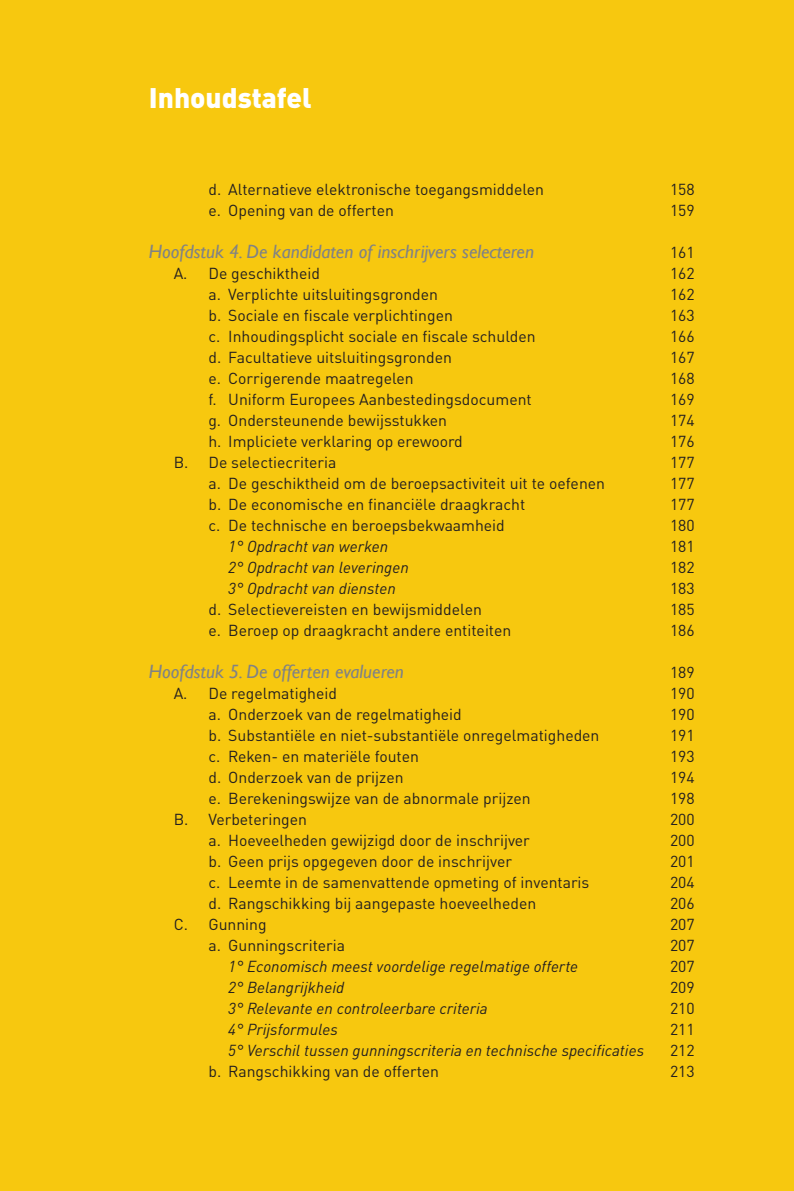
<style>
.page{position:relative;width:794px;height:1191px;background:#f7c80f}
.page>*{position:absolute;margin:0;border:0;box-sizing:border-box;transform-origin:0 0}
.t1{font:900 28px "DIN Pro";color:#fff}
.t2{font:italic 19.25px "Gill Sans";color:#808285}
.t3{font:15.75px "DIN Pro";color:#231f20}
.t4{font:italic 15.75px "DIN Pro";color:#231f20}
</style>
<div class="page">
<h1 class="t1" style="left:149px;top:76px;width:164px">Inhoudstafel</h1>
<p class="t3" style="left:208px;top:177px;width:337px">d. Alternatieve elektronische toegangsmiddelen</p>
<p class="t3" style="left:670px;top:177px;width:26px">158</p>
<p class="t3" style="left:208px;top:198px;width:187px">e. Opening van de offerten</p>
<p class="t3" style="left:670px;top:198px;width:26px">159</p>
<p class="t2" style="left:149px;top:240px;width:387px">Hoofdstuk 4. De kandidaten of inschrijvers selecteren</p>
<p class="t3" style="left:670px;top:240px;width:26px">161</p>
<p class="t3" style="left:174px;top:261px;width:148px">A. De geschiktheid</p>
<p class="t3" style="left:670px;top:261px;width:26px">162</p>
<p class="t3" style="left:208px;top:282px;width:231px">a. Verplichte uitsluitingsgronden</p>
<p class="t3" style="left:670px;top:282px;width:26px">162</p>
<p class="t3" style="left:208px;top:303px;width:246px">b. Sociale en fiscale verplichtingen</p>
<p class="t3" style="left:670px;top:303px;width:26px">163</p>
<p class="t3" style="left:208px;top:324px;width:329px">c. Inhoudingsplicht sociale en fiscale schulden</p>
<p class="t3" style="left:670px;top:324px;width:26px">166</p>
<p class="t3" style="left:208px;top:345px;width:245px">d. Facultatieve uitsluitingsgronden</p>
<p class="t3" style="left:670px;top:345px;width:26px">167</p>
<p class="t3" style="left:208px;top:366px;width:207px">e. Corrigerende maatregelen</p>
<p class="t3" style="left:670px;top:366px;width:26px">168</p>
<p class="t3" style="left:208px;top:387px;width:325px">f. Uniform Europees Aanbestedingsdocument</p>
<p class="t3" style="left:670px;top:387px;width:26px">169</p>
<p class="t3" style="left:208px;top:408px;width:240px">g. Ondersteunende bewijsstukken</p>
<p class="t3" style="left:670px;top:408px;width:26px">174</p>
<p class="t3" style="left:208px;top:429px;width:256px">h. Impliciete verklaring op erewoord</p>
<p class="t3" style="left:670px;top:429px;width:26px">176</p>
<p class="t3" style="left:174px;top:450px;width:164px">B. De selectiecriteria</p>
<p class="t3" style="left:670px;top:450px;width:26px">177</p>
<p class="t3" style="left:208px;top:471px;width:398px">a. De geschiktheid om de beroepsactiviteit uit te oefenen</p>
<p class="t3" style="left:670px;top:471px;width:26px">177</p>
<p class="t3" style="left:208px;top:492px;width:318px">b. De economische en financiële draagkracht</p>
<p class="t3" style="left:670px;top:492px;width:26px">177</p>
<p class="t3" style="left:208px;top:513px;width:298px">c. De technische en beroepsbekwaamheid</p>
<p class="t3" style="left:670px;top:513px;width:26px">180</p>
<p class="t4" style="left:228px;top:534px;width:161px">1° Opdracht van werken</p>
<p class="t3" style="left:670px;top:534px;width:26px">181</p>
<p class="t4" style="left:228px;top:555px;width:182px">2° Opdracht van leveringen</p>
<p class="t3" style="left:670px;top:555px;width:26px">182</p>
<p class="t4" style="left:228px;top:576px;width:169px">3° Opdracht van diensten</p>
<p class="t3" style="left:670px;top:576px;width:26px">183</p>
<p class="t3" style="left:208px;top:597px;width:275px">d. Selectievereisten en bewijsmiddelen</p>
<p class="t3" style="left:670px;top:597px;width:26px">185</p>
<p class="t3" style="left:208px;top:618px;width:304px">e. Beroep op draagkracht andere entiteiten</p>
<p class="t3" style="left:670px;top:618px;width:26px">186</p>
<p class="t2" style="left:149px;top:660px;width:257px">Hoofdstuk 5. De offerten evalueren</p>
<p class="t3" style="left:670px;top:660px;width:26px">189</p>
<p class="t3" style="left:174px;top:681px;width:165px">A. De regelmatigheid</p>
<p class="t3" style="left:670px;top:681px;width:26px">190</p>
<p class="t3" style="left:208px;top:702px;width:255px">a. Onderzoek van de regelmatigheid</p>
<p class="t3" style="left:670px;top:702px;width:26px">190</p>
<p class="t3" style="left:208px;top:723px;width:392px">b. Substantiële en niet-substantiële onregelmatigheden</p>
<p class="t3" style="left:670px;top:723px;width:26px">191</p>
<p class="t3" style="left:208px;top:744px;width:212px">c. Reken- en materiële fouten</p>
<p class="t3" style="left:670px;top:744px;width:26px">193</p>
<p class="t3" style="left:208px;top:765px;width:197px">d. Onderzoek van de prijzen</p>
<p class="t3" style="left:670px;top:765px;width:26px">194</p>
<p class="t3" style="left:208px;top:786px;width:324px">e. Berekeningswijze van de abnormale prijzen</p>
<p class="t3" style="left:670px;top:786px;width:26px">198</p>
<p class="t3" style="left:174px;top:807px;width:135px">B. Verbeteringen</p>
<p class="t3" style="left:670px;top:807px;width:26px">200</p>
<p class="t3" style="left:208px;top:828px;width:323px">a. Hoeveelheden gewijzigd door de inschrijver</p>
<p class="t3" style="left:670px;top:828px;width:26px">200</p>
<p class="t3" style="left:208px;top:849px;width:305px">b. Geen prijs opgegeven door de inschrijver</p>
<p class="t3" style="left:670px;top:849px;width:26px">201</p>
<p class="t3" style="left:208px;top:870px;width:382px">c. Leemte in de samenvattende opmeting of inventaris</p>
<p class="t3" style="left:670px;top:870px;width:26px">204</p>
<p class="t3" style="left:208px;top:891px;width:329px">d. Rangschikking bij aangepaste hoeveelheden</p>
<p class="t3" style="left:670px;top:891px;width:26px">206</p>
<p class="t3" style="left:174px;top:912px;width:94px">C. Gunning</p>
<p class="t3" style="left:670px;top:912px;width:26px">207</p>
<p class="t3" style="left:208px;top:933px;width:138px">a. Gunningscriteria</p>
<p class="t3" style="left:670px;top:933px;width:26px">207</p>
<p class="t4" style="left:228px;top:954px;width:351px">1° Economisch meest voordelige regelmatige offerte</p>
<p class="t3" style="left:670px;top:954px;width:26px">207</p>
<p class="t4" style="left:228px;top:975px;width:117px">2° Belangrijkheid</p>
<p class="t3" style="left:670px;top:975px;width:26px">209</p>
<p class="t4" style="left:228px;top:996px;width:261px">3° Relevante en controleerbare criteria</p>
<p class="t3" style="left:670px;top:996px;width:26px">210</p>
<p class="t4" style="left:228px;top:1017px;width:111px">4° Prijsformules</p>
<p class="t3" style="left:670px;top:1017px;width:26px">211</p>
<p class="t4" style="left:228px;top:1038px;width:417px">5° Verschil tussen gunningscriteria en technische specificaties</p>
<p class="t3" style="left:670px;top:1038px;width:26px">212</p>
<p class="t3" style="left:208px;top:1059px;width:232px">b. Rangschikking van de offerten</p>
<p class="t3" style="left:670px;top:1059px;width:26px">213</p>
</div>
